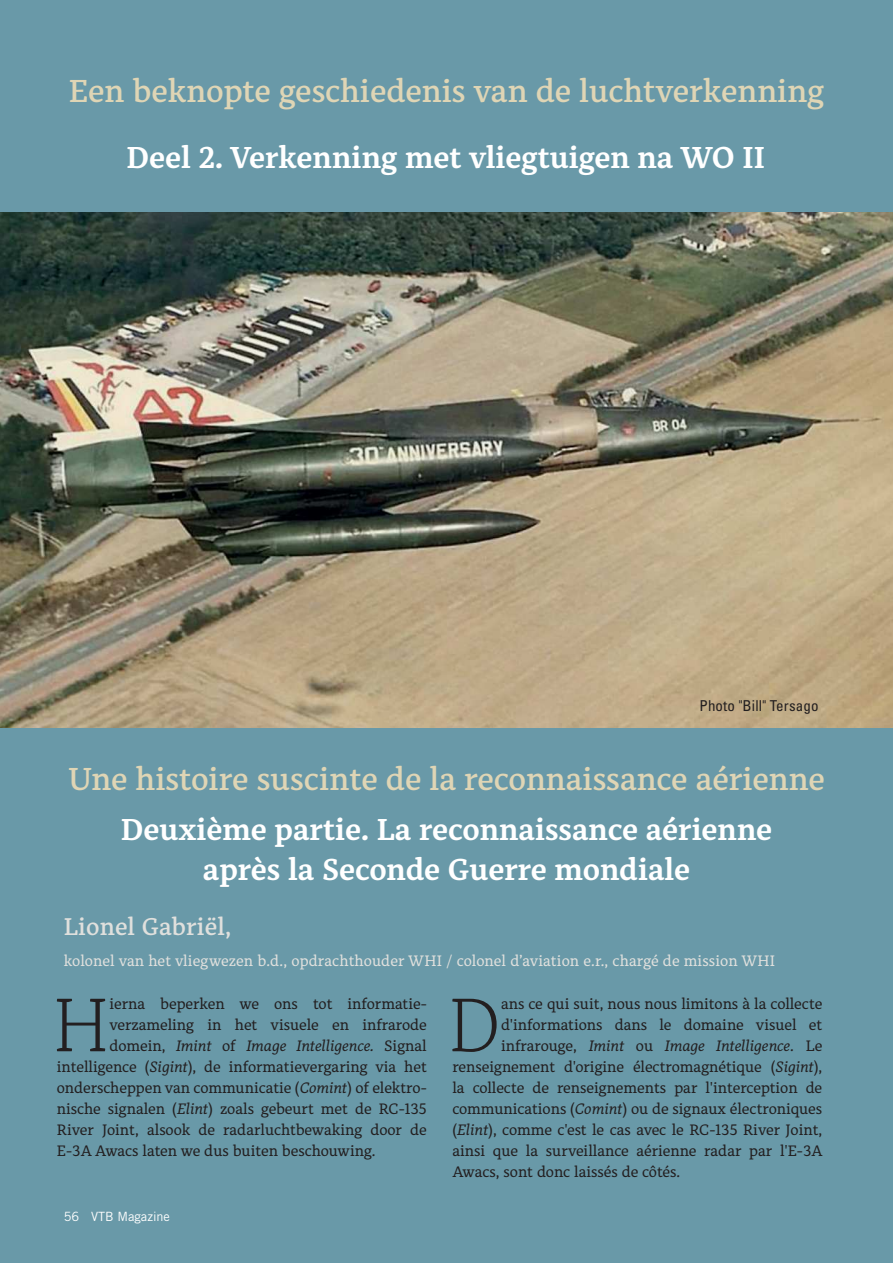
<style>
.page{position:relative;width:893px;height:1263px;background:#6999a8}
.page>*{position:absolute;margin:0;border:0;box-sizing:border-box;transform-origin:0 0}
.t1{font:100 75px "Alkes";color:#231f20}
.t2{font:600 31.5px "Alkes";color:#dfd5b5}
.t3{font:700 30px/40.5px "Alkes";color:#fff;text-align:center}
.t4{font:600 24px "Alkes";letter-spacing:.005em;color:#e0e0dd}
.t5{font:15px "Alkes";color:#231f20}
.t6{font:15px "Alkes";letter-spacing:.005em;color:#e0e0dd}
.t7{font:italic 15px "Alkes";color:#231f20}
.t8{font:condensed 15px "Univers LT Std";letter-spacing:.01em;color:#231f20}
.t9{font:12.75px "Trade Gothic LT Std";color:#fff}
.s1{font-style:normal}
.s2{font-style:italic}
</style>
<div class="page">
<img style="left:0;top:213px;width:893px;height:514px">
<h2 class="t2" style="left:69px;top:70px;width:757px">Een beknopte geschiedenis van de luchtverkenning</h2>
<h3 class="t3" style="left:127px;top:136px;width:640px">Deel 2. Verkenning met vliegtuigen na WO II</h3>
<p class="t8" style="left:699px;top:697px;width:121px">Photo "Bill" Tersago</p>
<h2 class="t2" style="left:68px;top:758px;width:758px">Une histoire suscinte de la reconnaissance aérienne</h2>
<h3 class="t3" style="left:121px;top:808px;width:653px">Deuxième partie. La reconnaissance aérienne après la Seconde Guerre mondiale</h3>
<h3 class="t4" style="left:64px;top:911px;width:169px">Lionel Gabriël,</h3>
<p class="t6" style="left:64px;top:951px;width:713px">kolonel van het vliegwezen b.d., opdrachthouder WHI / colonel d’aviation e.r., chargé de mission WHI</p>
<h1 class="t1" style="left:53px;top:976px;width:58px">H</h1>
<p class="t5" style="left:109px;top:994px;width:319px">ierna beperken we ons tot informatie-</p>
<p class="t5" style="left:109px;top:1015px;width:319px">verzameling in het visuele en infrarode</p>
<p class="t7" style="left:109px;top:1036px;width:319px"><span class="s1">domein,</span> Imint <span class="s1">of</span> Image Intelligence. <span class="s1">Signal</span></p>
<p class="t5" style="left:57px;top:1057px;width:371px">intelligence (<span class="s2">Sigint</span>), de informatievergaring via het</p>
<p class="t5" style="left:57px;top:1078px;width:371px">onderscheppen van communicatie (<span class="s2">Comint</span>) of elektro-</p>
<p class="t5" style="left:57px;top:1099px;width:371px">nische signalen (<span class="s2">Elint</span>) zoals gebeurt met de RC-135</p>
<p class="t5" style="left:57px;top:1120px;width:371px">River Joint, alsook de radarluchtbewaking door de</p>
<p class="t5" style="left:57px;top:1141px;width:320px">E-3A Awacs laten we dus buiten beschouwing.</p>
<p class="t9" style="left:64px;top:1209px;width:108px">56 VTB Magazine</p>
<h1 class="t1" style="left:448px;top:976px;width:54px">D</h1>
<p class="t5" style="left:501px;top:994px;width:323px">ans ce qui suit, nous nous limitons à la collecte</p>
<p class="t5" style="left:501px;top:1015px;width:323px">d'informations dans le domaine visuel et</p>
<p class="t7" style="left:501px;top:1036px;width:323px"><span class="s1">infrarouge,</span> Imint <span class="s1">ou</span> Image Intelligence<span class="s1">. Le</span></p>
<p class="t5" style="left:452px;top:1057px;width:371px">renseignement d'origine électromagnétique (<span class="s2">Sigint</span>),</p>
<p class="t5" style="left:452px;top:1078px;width:371px">la collecte de renseignements par l'interception de</p>
<p class="t5" style="left:452px;top:1099px;width:371px">communications (<span class="s2">Comint</span>) ou de signaux électroniques</p>
<p class="t5" style="left:452px;top:1120px;width:371px">(<span class="s2">Elint</span>), comme c'est le cas avec le RC-135 River Joint,</p>
<p class="t5" style="left:452px;top:1141px;width:372px">ainsi que la surveillance aérienne radar par l'E-3A</p>
<p class="t5" style="left:452px;top:1162px;width:230px">Awacs, sont donc laissés de côtés.</p>
</div>
